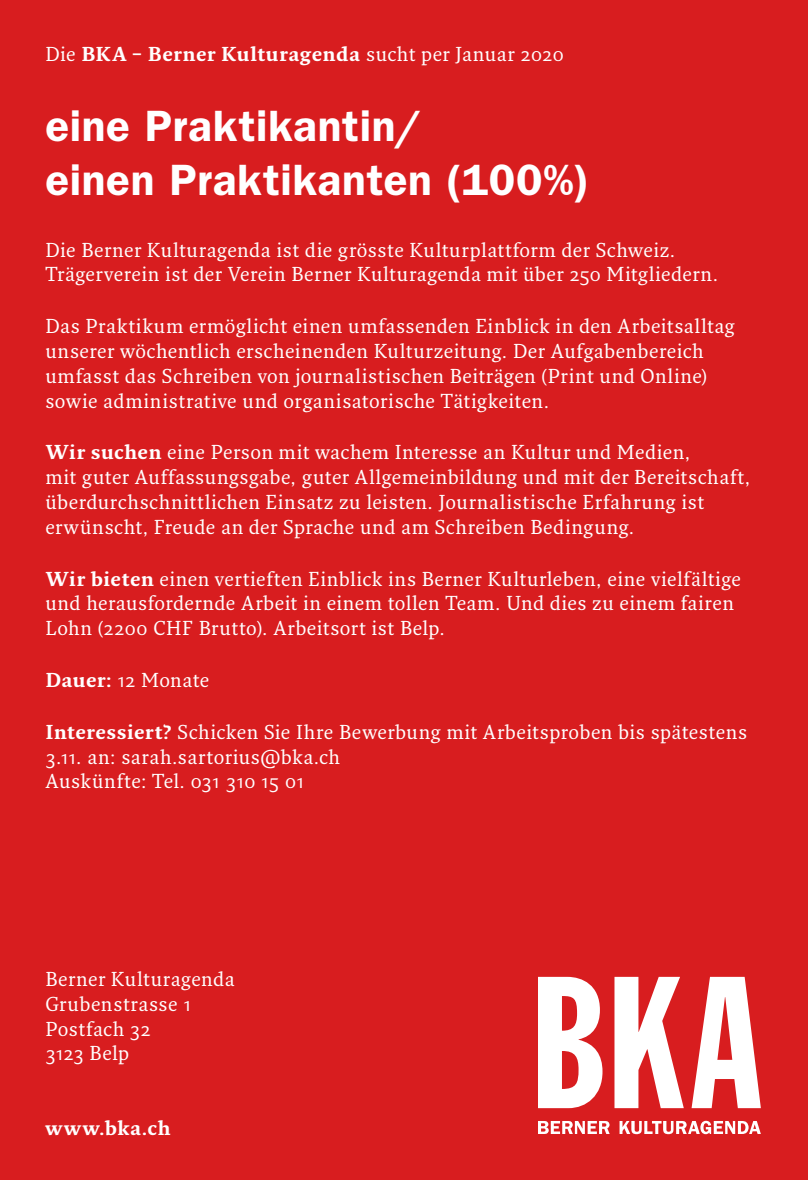
<style>
.page{position:relative;width:808px;height:1180px;background:#fff}
.page>*{position:absolute;margin:0;border:0;box-sizing:border-box;transform-origin:0 0}
.t1{font:600 44px/54px "ITC Franklin Gothic Std";letter-spacing:.015em;color:#fff}
.t2{font:19.6px/24.8px "Fresco";letter-spacing:.025em;color:#fff}
.t3{font:700 19.6px "Fresco";letter-spacing:.025em;color:#fff}
.s1{font-weight:400}
.s2{font-weight:700}
</style>
<div class="page">
<div style="left:1px;top:1px;width:806px;height:1177px;background:#d81d1f"></div>
<svg style="left:538px;top:976px;width:223px;height:131px"></svg>
<svg style="left:538px;top:1120px;width:223px;height:13px"></svg>
<p class="t3" style="left:45px;top:42px;width:520px"><span class="s1">Die</span> BKA – Berner Kulturagenda <span class="s1">sucht per Januar 2020</span></p>
<h1 class="t1" style="left:45px;top:99px;width:546px">eine Praktikantin/<br>einen Praktikanten (100%)</h1>
<p class="t2" style="left:45px;top:237px;width:674px">Die Berner Kulturagenda ist die grösste Kulturplattform der Schweiz.<br>Trägerverein ist der Verein Berner Kulturagenda mit über 250 Mitgliedern.</p>
<p class="t2" style="left:45px;top:313px;width:691px">Das Praktikum ermöglicht einen umfassenden Einblick in den Arbeitsalltag unserer wöchentlich erscheinenden Kulturzeitung. Der Aufgabenbereich umfasst das Schreiben von journalistischen Beiträgen (Print und Online) sowie administrative und organisatorische Tätigkeiten.</p>
<p class="t2" style="left:45px;top:439px;width:706px"><span class="s2">Wir suchen</span> eine Person mit wachem Interesse an Kultur und Medien,<br>mit guter Auffassungsgabe, guter Allgemeinbildung und mit der Bereitschaft, überdurchschnittlichen Einsatz zu leisten. Journalistische Erfahrung ist erwünscht, Freude an der Sprache und am Schreiben Bedingung.</p>
<p class="t2" style="left:45px;top:565px;width:697px"><span class="s2">Wir bieten</span> einen vertieften Einblick ins Berner Kulturleben, eine vielfältige und herausfordernde Arbeit in einem tollen Team. Und dies zu einem fairen<br>Lohn (2200 CHF Brutto). Arbeitsort ist Belp.</p>
<p class="t2" style="left:45px;top:667px;width:166px"><span class="s2">Dauer:</span> 12 Monate</p>
<p class="t2" style="left:45px;top:719px;width:703px"><span class="s2">Interessiert?</span> Schicken Sie Ihre Bewerbung mit Arbeitsproben bis spätestens<br>3.11. an: sarah.sartorius@bka.ch<br>Auskünfte: Tel. 031 310 15 01</p>
<p class="t2" style="left:45px;top:966px;width:191px">Berner Kulturagenda<br>Grubenstrasse 1<br>Postfach 32<br>3123 Belp</p>
<p class="t3" style="left:45px;top:1115px;width:127px">www.bka.ch</p>
</div>
